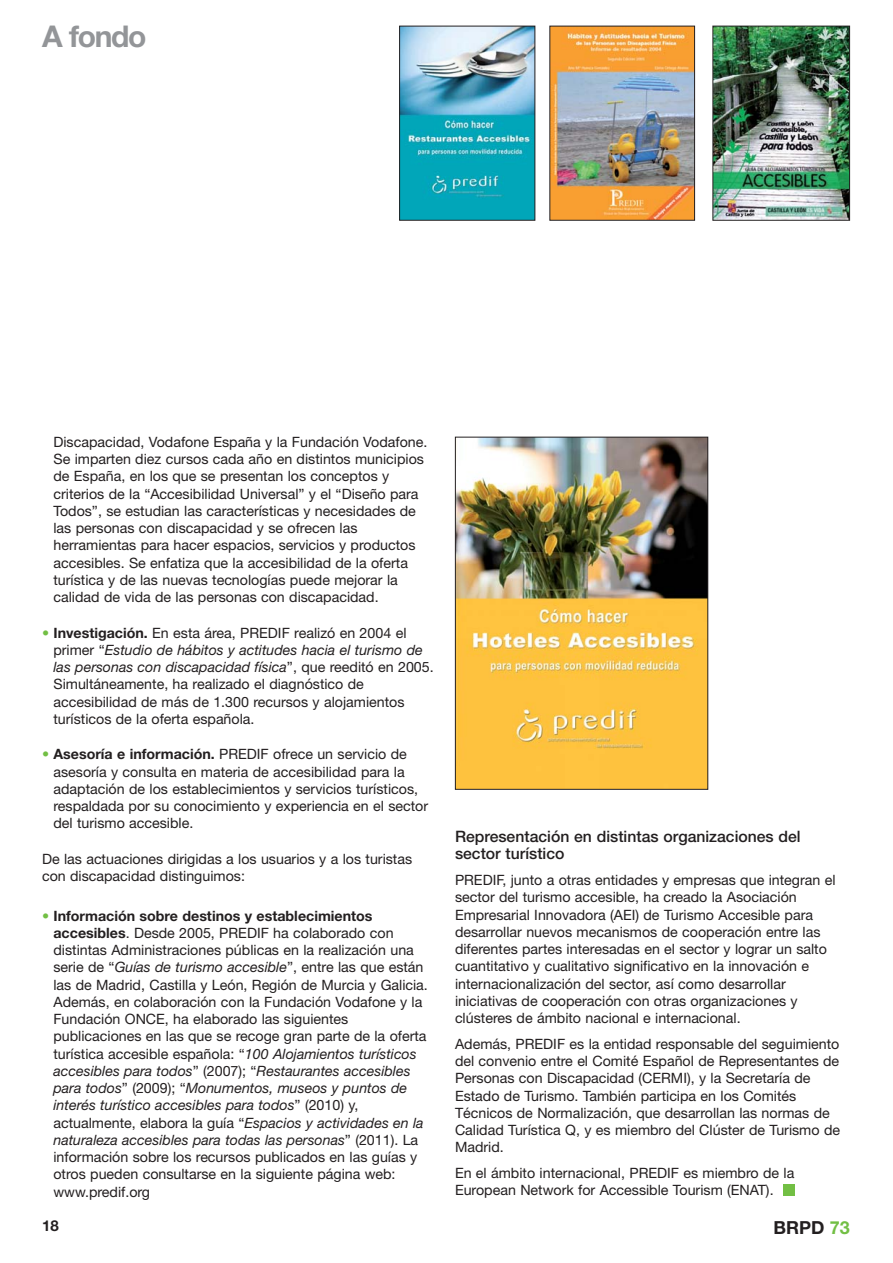
<style>
.page{position:relative;width:893px;height:1263px;background:#fff}
.page>*{position:absolute;margin:0;border:0;box-sizing:border-box;transform-origin:0 0}
.t1{font:700 30px "Helvetica Neue";letter-spacing:-.045em;color:#939598}
.t2{font:700 18px "Helvetica Neue";color:#231f20}
.t3{font:500 15.75px/17.2px "Helvetica Neue";color:#231f20}
.t4{font:700 15px "Helvetica Neue";color:#231f20}
.t5{font:14.25px/17.2px "Helvetica Neue";color:#231f20}
.s1{color:#72bf44}
.s2{font-weight:700}
.s3{font-style:italic}
</style>
<div class="page">
<img style="left:399px;top:25px;width:452px;height:1171px">
<h1 class="t1" style="left:42px;top:26px;width:106px">A fondo</h1>
<p class="t5" style="left:53px;top:435px;width:375px">Discapacidad, Vodafone España y la Fundación Vodafone.<br>Se imparten diez cursos cada año en distintos municipios de España, en los que se presentan los conceptos y criterios de la “Accesibilidad Universal” y el “Diseño para Todos”, se estudian las características y necesidades de las personas con discapacidad y se ofrecen las herramientas para hacer espacios, servicios y productos accesibles. Se enfatiza que la accesibilidad de la oferta turística y de las nuevas tecnologías puede mejorar la calidad de vida de las personas con discapacidad.</p>
<p class="t5" style="left:53px;top:625px;width:382px;text-indent:-11px"><span class="s1">•</span> <span class="s2">Investigación.</span> En esta área, PREDIF realizó en 2004 el primer “<span class="s3">Estudio de hábitos y actitudes hacia el turismo de las personas con discapacidad física</span>”, que reeditó en 2005.<br>Simultáneamente, ha realizado el diagnóstico de accesibilidad de más de 1.300 recursos y alojamientos turísticos de la oferta española.</p>
<p class="t5" style="left:53px;top:747px;width:376px;text-indent:-11px"><span class="s1">•</span> <span class="s2">Asesoría e información.</span> PREDIF ofrece un servicio de asesoría y consulta en materia de accesibilidad para la adaptación de los establecimientos y servicios turísticos, respaldada por su conocimiento y experiencia en el sector del turismo accesible.</p>
<p class="t5" style="left:42px;top:851px;width:372px">De las actuaciones dirigidas a los usuarios y a los turistas con discapacidad distinguimos:</p>
<p class="t5" style="left:53px;top:908px;width:376px;text-indent:-11px"><span class="s1">•</span> <span class="s2">Información sobre destinos y establecimientos accesibles</span>. Desde 2005, PREDIF ha colaborado con distintas Administraciones públicas en la realización una serie de “<span class="s3">Guías de turismo accesible</span>”, entre las que están las de Madrid, Castilla y León, Región de Murcia y Galicia.<br>Además, en colaboración con la Fundación Vodafone y la Fundación ONCE, ha elaborado las siguientes publicaciones en las que se recoge gran parte de la oferta turística accesible española: “<span class="s3">100 Alojamientos turísticos accesibles para todos</span>” (2007); “<span class="s3">Restaurantes accesibles para todos</span>” (2009); “<span class="s3">Monumentos, museos y puntos de interés turístico accesibles para todos</span>” (2010) y, actualmente, elabora la guía “<span class="s3">Espacios y actividades en la naturaleza accesibles para todas las personas</span>” (2011). La información sobre los recursos publicados en las guías y otros pueden consultarse en la siguiente página web: www.predif.org</p>
<p class="t3" style="left:455px;top:829px;width:347px">Representación en distintas organizaciones del sector turístico</p>
<p class="t5" style="left:455px;top:873px;width:382px">PREDIF, junto a otras entidades y empresas que integran el sector del turismo accesible, ha creado la Asociación Empresarial Innovadora (AEI) de Turismo Accesible para desarrollar nuevos mecanismos de cooperación entre las diferentes partes interesadas en el sector y lograr un salto cuantitativo y cualitativo significativo en la innovación e internacionalización del sector, así como desarrollar iniciativas de cooperación con otras organizaciones y clústeres de ámbito nacional e internacional.</p>
<p class="t5" style="left:455px;top:1036px;width:387px">Además, PREDIF es la entidad responsable del seguimiento del convenio entre el Comité Español de Representantes de Personas con Discapacidad (CERMI), y la Secretaría de Estado de Turismo. También participa en los Comités Técnicos de Normalización, que desarrollan las normas de Calidad Turística Q, y es miembro del Clúster de Turismo de Madrid.</p>
<p class="t5" style="left:455px;top:1166px;width:341px">En el ámbito internacional, PREDIF es miembro de la<br>European Network for Accessible Tourism (ENAT).</p>
<p class="t4" style="left:42px;top:1221px;width:18px">18</p>
<p class="t2" style="left:773px;top:1221px;width:78px">BRPD <span class="s1">73</span></p>
</div>
